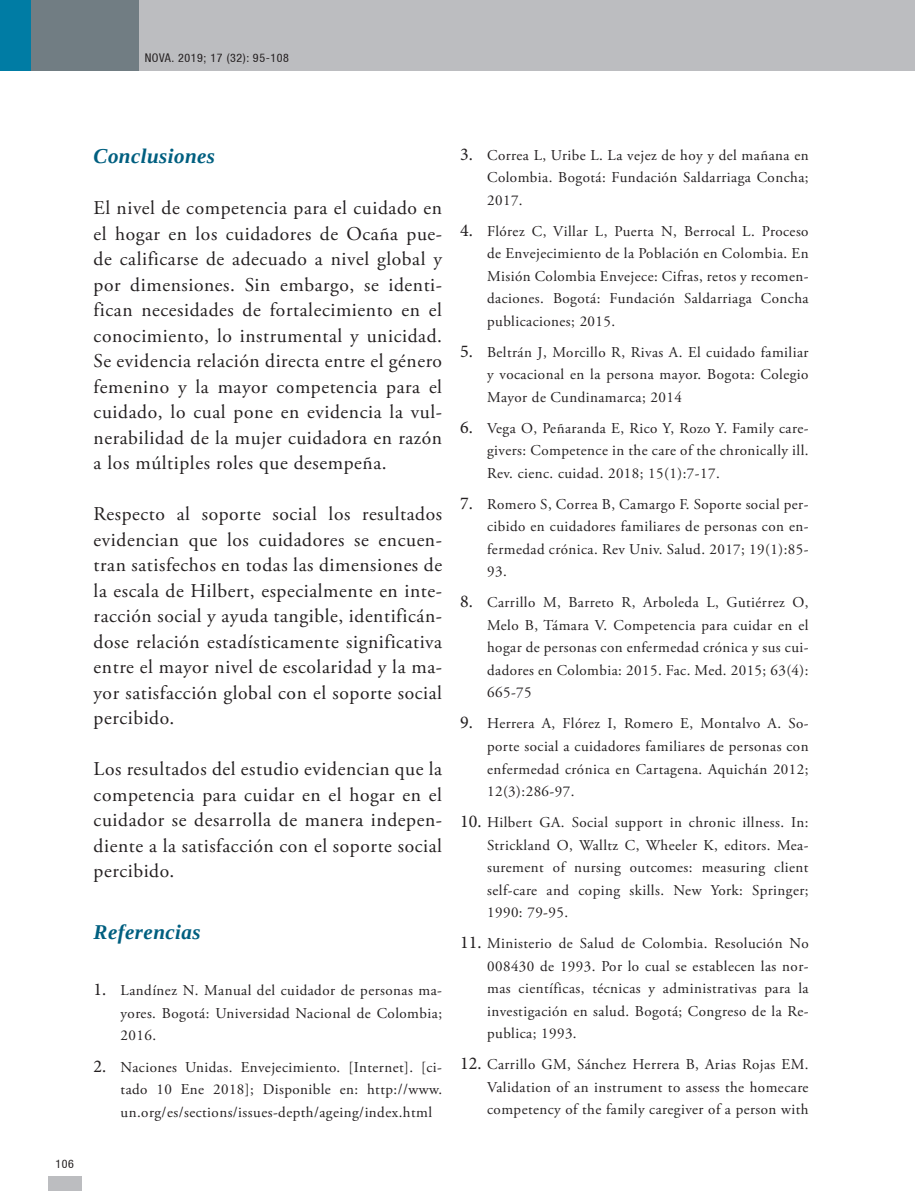
<style>
.page{position:relative;width:915px;height:1191px;background:#fff}
.page>*{position:absolute;margin:0;border:0;box-sizing:border-box;transform-origin:0 0}
.t1{font:italic 700 21px "Liberation Serif";letter-spacing:.02em;color:#005f80}
.t2{font:19.5px/25.5px "Adobe Garamond Pro";letter-spacing:.03em;color:#231f20;text-align:justify}
.t3{font:15px/22.5px "Adobe Garamond Pro";letter-spacing:.03em;color:#231f20;text-align:justify}
.t4{font:condensed 12px "Helvetica 57";letter-spacing:.05em;color:#231f20}
.s1{font-family:"Minion Pro";font-size:18px}
</style>
<div class="page">
<div style="left:48px;top:1175px;width:33px;height:16px;background:#bcbdc0"></div>
<div style="left:0;top:0;width:914px;height:71px;background:#bcbdc0"></div>
<div style="left:0;top:0;width:138px;height:71px;background:#717d83"></div>
<div style="left:0;top:0;width:31px;height:71px;background:#007ca4"></div>
<p class="t4" style="left:145px;top:51px;width:146px">NOVA. 2019; 17 (32): 95-108</p>
<p class="t4" style="left:55px;top:1156px;width:20px">106</p>
<p class="t1" style="left:94px;top:142px;width:123px">Conclusiones</p>
<p class="t2" style="left:94px;top:196px;width:350px">El nivel de competencia para el cuidado en el hogar en los cuidadores de Ocaña pue&shy;de calificarse de adecuado a nivel global y por dimensiones. Sin embargo, se identi&shy;fican necesidades de fortalecimiento en el conocimiento, lo instrumental y unicidad.<br>Se evidencia relación directa entre el género femenino y la mayor competencia para el cuidado, lo cual pone en evidencia la vul&shy;nerabilidad de la mujer cuidadora en razón a los múltiples roles que desempeña.</p>
<p class="t2" style="left:94px;top:502px;width:350px">Respecto al soporte social los resultados evidencian que los cuidadores se encuen&shy;tran satisfechos en todas las dimensiones de la escala de Hilbert, especialmente en inte&shy;racción social y ayuda tangible, identificán&shy;dose relación estadísticamente significativa entre el mayor nivel de escolaridad y la ma&shy;yor satisfacción global con el soporte social percibido.</p>
<p class="t2" style="left:94px;top:757px;width:350px">Los resultados del estudio evidencian que la competencia para cuidar en el hogar en el cuidador se desarrolla de manera indepen&shy;diente a la satisfacción con el soporte social percibido.</p>
<p class="t1" style="left:94px;top:918px;width:108px">Referencias</p>
<p class="t3" style="left:121px;top:980px;width:323px;text-indent:-27px"><span class="s1">1.</span> Landínez N. Manual del cuidador de personas ma&shy;yores. Bogotá: Universidad Nacional de Colombia; 2016.</p>
<p class="t3" style="left:121px;top:1056px;width:323px;text-indent:-27px"><span class="s1">2.</span> Naciones Unidas. Envejecimiento. [Internet]. [ci&shy;tado 10 Ene 2018]; Disponible en: http://www. un.org/es/sections/issues-depth/ageing/index.html</p>
<p class="t3" style="left:487px;top:144px;width:323px;text-indent:-27px"><span class="s1">3.</span> Correa L, Uribe L. La vejez de hoy y del mañana en Colombia. Bogotá: Fundación Saldarriaga Concha; 2017.</p>
<p class="t3" style="left:487px;top:220px;width:323px;text-indent:-27px"><span class="s1">4.</span> Flórez C, Villar L, Puerta N, Berrocal L. Proceso de Envejecimiento de la Población en Colombia. En Misión Colombia Envejece: Cifras, retos y recomen&shy;daciones. Bogotá: Fundación Saldarriaga Concha publicaciones; 2015.</p>
<p class="t3" style="left:487px;top:341px;width:323px;text-indent:-27px"><span class="s1">5.</span> Beltrán J, Morcillo R, Rivas A. El cuidado familiar y vocacional en la persona mayor. Bogota: Colegio Mayor de Cundinamarca; 2014</p>
<p class="t3" style="left:487px;top:417px;width:323px;text-indent:-27px"><span class="s1">6.</span> Vega O, Peñaranda E, Rico Y, Rozo Y. Family care&shy;givers: Competence in the care of the chronically ill.<br>Rev. cienc. cuidad. 2018; 15(1):7-17.</p>
<p class="t3" style="left:487px;top:493px;width:323px;text-indent:-27px"><span class="s1">7.</span> Romero S, Correa B, Camargo F. Soporte social per&shy;cibido en cuidadores familiares de personas con en&shy;fermedad crónica. Rev Univ. Salud. 2017; 19(1):85- 93.</p>
<p class="t3" style="left:487px;top:592px;width:323px;text-indent:-27px"><span class="s1">8.</span> Carrillo M, Barreto R, Arboleda L, Gutiérrez O, Melo B, Támara V. Competencia para cuidar en el hogar de personas con enfermedad crónica y sus cui&shy;dadores en Colombia: 2015. Fac. Med. 2015; 63(4):<br>665-75</p>
<p class="t3" style="left:487px;top:713px;width:323px;text-indent:-27px"><span class="s1">9.</span> Herrera A, Flórez I, Romero E, Montalvo A. So&shy;porte social a cuidadores familiares de personas con enfermedad crónica en Cartagena. Aquichán 2012; 12(3):286-97.</p>
<p class="t3" style="left:487px;top:811px;width:323px;text-indent:-27px"><span class="s1">10.</span> Hilbert GA. Social support in chronic illness. In:<br>Strickland O, Walltz C, Wheeler K, editors. Mea&shy;surement of nursing outcomes: measuring client self-care and coping skills. New York: Springer; 1990: 79-95.</p>
<p class="t3" style="left:487px;top:932px;width:323px;text-indent:-27px"><span class="s1">11.</span> Ministerio de Salud de Colombia. Resolución No 008430 de 1993. Por lo cual se establecen las nor&shy;mas científicas, técnicas y administrativas para la investigación en salud. Bogotá; Congreso de la Re&shy;publica; 1993.</p>
<p class="t3" style="left:487px;top:1053px;width:323px;text-indent:-27px"><span class="s1">12.</span> Carrillo GM, Sánchez Herrera B, Arias Rojas EM.<br>Validation of an instrument to assess the homecare competency of the family caregiver of a person with</p>
</div>
